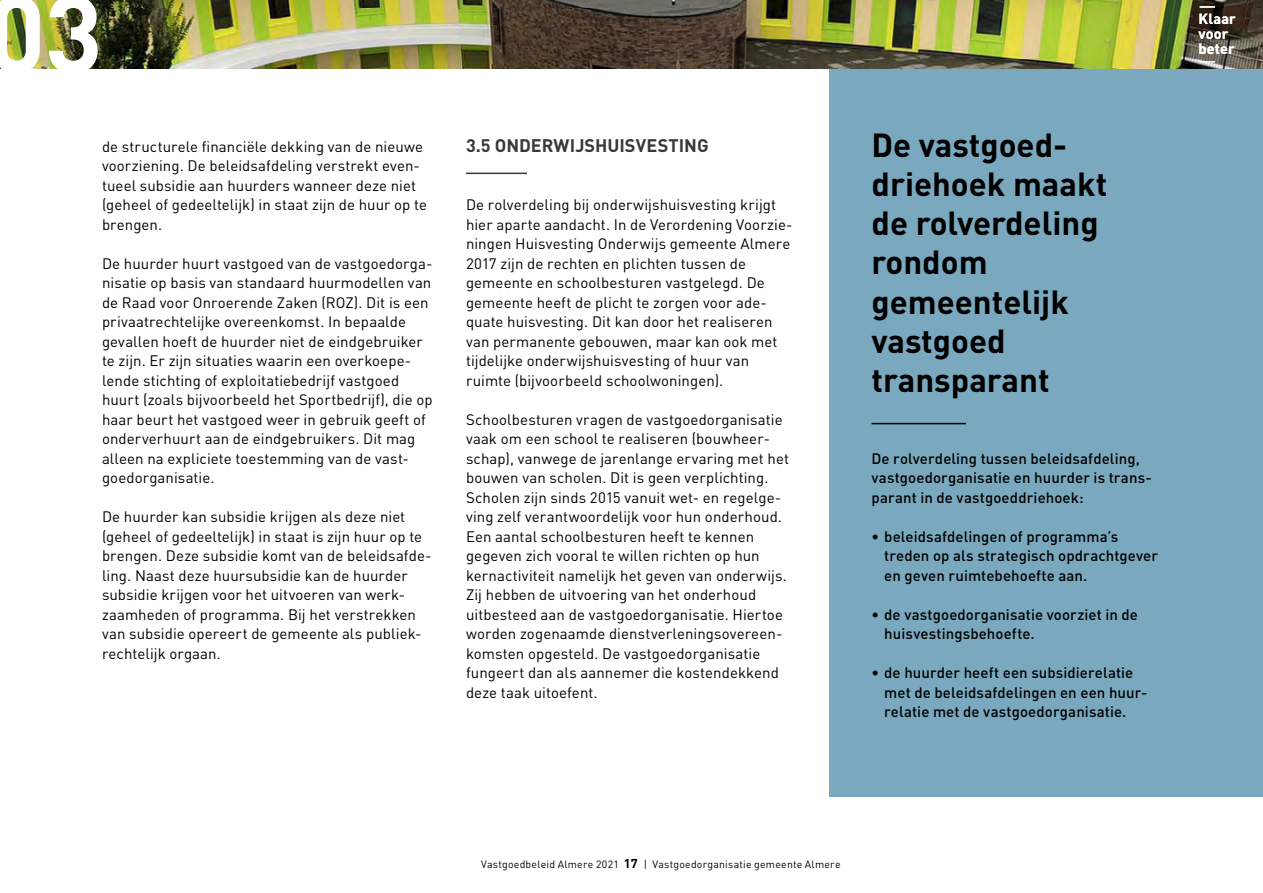
<style>
.page{position:relative;width:1263px;height:893px;background:#fff}
.page>*{position:absolute;margin:0;border:0;box-sizing:border-box;transform-origin:0 0}
.t1{font:700 107.7px "DIN";color:#fff}
.kadertekst{font:700 33px/39px "DIN";color:#000}
.subkop_-_niv_01{font:700 18px "DIN";color:#373a36}
.broodtekst{font:15px/19.5px "DIN";letter-spacing:.005em;color:#000}
.broodtekst-2{font:500 15px/19.5px "DIN";letter-spacing:.005em;color:#000}
.t2{font:700 14.55px/14.9px "DIN";letter-spacing:.01em;color:#fff}
.t3{font:10.5px "DIN";letter-spacing:.025em;color:#000}
.s1{font-weight:700;font-size:12.75px}
</style>
<div class="page">
<div style="left:830px;top:0;width:433px;height:796px;background:#7aa9bf"></div>
<hr style="left:872px;top:423px;width:94px;height:1px;background:#000">
<img style="left:0;top:0;width:1263px;height:68px">
<hr style="left:466px;top:172px;width:61px;height:2px;background:#373a36">
<svg style="left:1200px;top:7px;width:15px;height:1px"></svg>
<svg style="left:1200px;top:61px;width:15px;height:1px"></svg>
<h1 class="t1" style="left:-13px;top:-38px;width:117px">03</h1>
<p class="broodtekst" style="left:102px;top:137px;width:327px">de structurele financiële dekking van de nieuwe voorziening. De beleidsafdeling verstrekt even&shy;tueel subsidie aan huurders wanneer deze niet (geheel of gedeeltelijk) in staat zijn de huur op te brengen.</p>
<p class="broodtekst" style="left:102px;top:254px;width:332px">De huurder huurt vastgoed van de vastgoedorga&shy;nisatie op basis van standaard huurmodellen van de Raad voor Onroerende Zaken (ROZ). Dit is een privaatrechtelijke overeenkomst. In bepaalde gevallen hoeft de huurder niet de eindgebruiker te zijn. Er zijn situaties waarin een overkoepe&shy;lende stichting of exploitatiebedrijf vastgoed huurt (zoals bijvoorbeeld het Sportbedrijf), die op haar beurt het vastgoed weer in gebruik geeft of onderverhuurt aan de eindgebruikers. Dit mag alleen na expliciete toestemming van de vast&shy;goedorganisatie.</p>
<p class="broodtekst" style="left:102px;top:507px;width:331px">De huurder kan subsidie krijgen als deze niet (geheel of gedeeltelijk) in staat is zijn huur op te brengen. Deze subsidie komt van de beleidsafde&shy;ling. Naast deze huursubsidie kan de huurder subsidie krijgen voor het uitvoeren van werk&shy;zaamheden of programma. Bij het verstrekken van subsidie opereert de gemeente als publiek&shy;rechtelijk orgaan.</p>
<h2 class="subkop_-_niv_01" style="left:466px;top:133px;width:244px">3.5 ONDERWIJSHUISVESTING</h2>
<p class="broodtekst" style="left:466px;top:195px;width:328px">De rolverdeling bij onderwijshuisvesting krijgt hier aparte aandacht. In de Verordening Voorzie&shy;ningen Huisvesting Onderwijs gemeente Almere 2017 zijn de rechten en plichten tussen de gemeente en schoolbesturen vastgelegd. De gemeente heeft de plicht te zorgen voor ade&shy;quate huisvesting. Dit kan door het realiseren van permanente gebouwen, maar kan ook met tijdelijke onderwijshuisvesting of huur van ruimte (bijvoorbeeld schoolwoningen).</p>
<p class="broodtekst" style="left:466px;top:410px;width:325px">Schoolbesturen vragen de vastgoedorganisatie vaak om een school te realiseren (bouwheer&shy;schap), vanwege de jarenlange ervaring met het bouwen van scholen. Dit is geen verplichting.</p>
<p class="broodtekst" style="left:466px;top:488px;width:322px">Scholen zijn sinds 2015 vanuit wet- en regelge&shy;ving zelf verantwoordelijk voor hun onderhoud.<br>Een aantal schoolbesturen heeft te kennen gegeven zich vooral te willen richten op hun kernactiviteit namelijk het geven van onderwijs.<br>Zij hebben de uitvoering van het onderhoud uitbesteed aan de vastgoedorganisatie. Hiertoe worden zogenaamde dienstverleningsovereen&shy;komsten opgesteld. De vastgoedorganisatie fungeert dan als aannemer die kostendekkend deze taak uitoefent.</p>
<p class="kadertekst" style="left:872px;top:125px;width:237px">De vastgoed&shy;driehoek maakt de rolverdeling rondom gemeentelijk vastgoed transparant</p>
<p class="broodtekst-2" style="left:872px;top:448px;width:282px">De rolverdeling tussen beleidsafdeling, vastgoedorganisatie en huurder is trans&shy;parant in de vastgoeddriehoek:</p>
<p class="broodtekst-2" style="left:884px;top:526px;width:275px;text-indent:-13px">• beleidsafdelingen of programma’s treden op als strategisch opdrachtgever en geven ruimtebehoefte aan.</p>
<p class="broodtekst-2" style="left:884px;top:604px;width:255px;text-indent:-13px">• de vastgoedorganisatie voorziet in de huisvestingsbehoefte.</p>
<p class="broodtekst-2" style="left:884px;top:662px;width:265px;text-indent:-13px">• de huurder heeft een subsidierelatie met de beleidsafdelingen en een huur&shy;relatie met de vastgoedorganisatie.</p>
<p class="t2" style="left:1198px;top:11px;width:39px">Klaar voor beter</p>
<p class="t3" style="left:481px;top:858px;width:361px">Vastgoedbeleid Almere 2021 <span class="s1">17</span> | Vastgoedorganisatie gemeente Almere</p>
</div>
